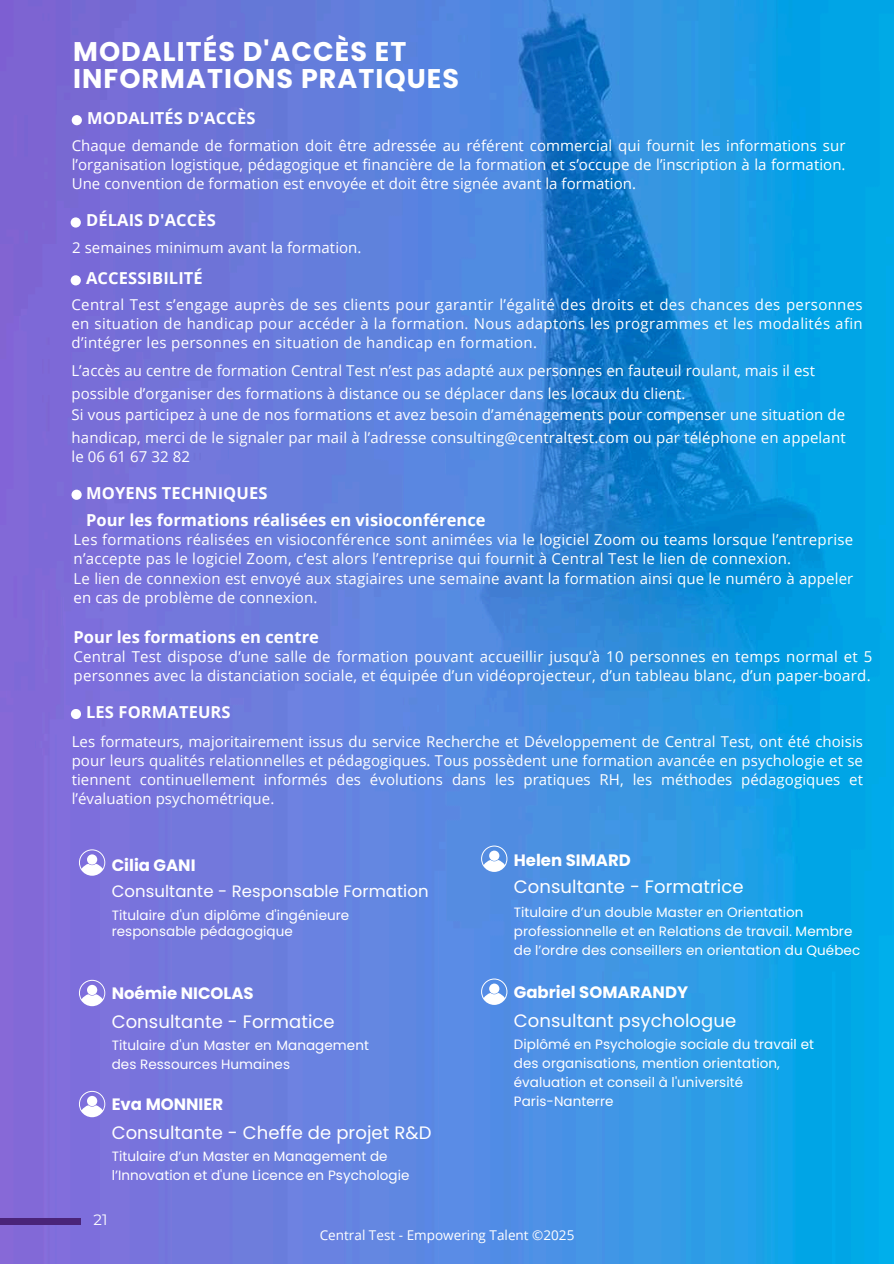
<style>
.page{position:relative;width:894px;height:1264px;background:#fff}
.page>*{position:absolute;margin:0;border:0;box-sizing:border-box;transform-origin:0 0}
.t1{font:700 27px/27px "Poppins";letter-spacing:.04em;color:#fff}
.t2{font:18px "Poppins";letter-spacing:.005em;color:#fff}
.t3{font:700 16.5px/27px "Open Sans";letter-spacing:.005em;color:#fff}
.t4{font:700 16.5px "Poppins";color:#fff}
.t5{font:16.5px "Poppins";letter-spacing:.005em;color:#fff}
.t6{font:15px/19.2px "Open Sans";letter-spacing:.01em;color:#fff;text-align:justify}
.t7{font:15px "Montserrat";color:#fff}
.t8{font:13.5px/19.2px "Poppins";letter-spacing:.005em;color:#fff}
.t9{font:13.5px "Open Sans";color:#fff}
</style>
<div class="page">
<img style="left:0;top:0;width:893px;height:1263px">
<div style="left:0;top:1218px;width:80px;height:6px;background:#4a2479"></div>
<div style="left:71px;top:217px;width:10px;height:10px;background:#fff;border-radius:50%"></div>
<div style="left:71px;top:275px;width:10px;height:10px;background:#fff;border-radius:50%"></div>
<div style="left:71px;top:709px;width:10px;height:10px;background:#fff;border-radius:50%"></div>
<div style="left:71px;top:489px;width:11px;height:11px;background:#fff;border-radius:50%"></div>
<div style="left:72px;top:115px;width:10px;height:10px;background:#fff;border-radius:50%"></div>
<svg style="left:79px;top:849px;width:26px;height:26px"></svg>
<div style="left:87px;top:854px;width:10px;height:10px;background:#fff;border-radius:50%"></div>
<svg style="left:79px;top:979px;width:26px;height:27px"></svg>
<div style="left:87px;top:984px;width:10px;height:11px;background:#fff;border-radius:50%"></div>
<svg style="left:79px;top:1090px;width:26px;height:27px"></svg>
<div style="left:87px;top:1095px;width:10px;height:11px;background:#fff;border-radius:50%"></div>
<svg style="left:481px;top:978px;width:26px;height:26px"></svg>
<div style="left:489px;top:983px;width:10px;height:10px;background:#fff;border-radius:50%"></div>
<svg style="left:481px;top:845px;width:26px;height:27px"></svg>
<div style="left:489px;top:850px;width:10px;height:10px;background:#fff;border-radius:50%"></div>
<h1 class="t1" style="left:73px;top:38px;width:387px">MODALITÉS D'ACCÈS ET<br>INFORMATIONS PRATIQUES</h1>
<p class="t3" style="left:87px;top:104px;width:170px">MODALITÉS D'ACCÈS</p>
<p class="t6" style="left:72px;top:135px;width:775px">Chaque demande de formation doit être adressée au référent commercial qui fournit les informations sur l’organisation logistique, pédagogique et financière de la formation et s’occupe de l’inscription à la formation.<br>Une convention de formation est envoyée et doit être signée avant la formation.</p>
<p class="t3" style="left:86px;top:206px;width:131px">DÉLAIS D'ACCÈS</p>
<p class="t6" style="left:72px;top:237px;width:291px">2 semaines minimum avant la formation.</p>
<p class="t3" style="left:86px;top:264px;width:118px">ACCESSIBILITÉ</p>
<p class="t6" style="left:71px;top:294px;width:792px">Central Test s’engage auprès de ses clients pour garantir l’égalité des droits et des chances des personnes en situation de handicap pour accéder à la formation. Nous adaptons les programmes et les modalités afin d’intégrer les personnes en situation de handicap en formation.</p>
<p class="t6" style="left:71px;top:359px;width:775px;line-height:22.2px;text-align:left">L’accès au centre de formation Central Test n’est pas adapté aux personnes en fauteuil roulant, mais il est possible d’organiser des formations à distance ou se déplacer dans les locaux du client.<br>Si vous participez à une de nos formations et avez besoin d’aménagements pour compenser une situation de handicap, merci de le signaler par mail à l’adresse consulting@centraltest.com ou par téléphone en appelant</p>
<p class="t6" style="left:71px;top:446px;width:120px">le 06 61 67 32 82</p>
<p class="t3" style="left:86px;top:478px;width:401px">MOYENS TECHNIQUES<br>Pour les formations réalisées en visioconférence</p>
<p class="t6" style="left:74px;top:530px;width:781px;text-align:left">Les formations réalisées en visioconférence sont animées via le logiciel Zoom ou teams lorsque l’entreprise n’accepte pas le logiciel Zoom, c’est alors l’entreprise qui fournit à Central Test le lien de connexion.<br>Le lien de connexion est envoyé aux stagiaires une semaine avant la formation ainsi que le numéro à appeler en cas de problème de connexion.</p>
<p class="t3" style="left:74px;top:623px;width:247px">Pour les formations en centre</p>
<p class="t6" style="left:74px;top:647px;width:800px">Central Test dispose d’une salle de formation pouvant accueillir jusqu’à 10 personnes en temps normal et 5 personnes avec la distanciation sociale, et équipée d’un vidéoprojecteur, d’un tableau blanc, d’un paper-board.</p>
<p class="t3" style="left:86px;top:698px;width:146px">LES FORMATEURS</p>
<p class="t6" style="left:72px;top:731px;width:792px">Les formateurs, majoritairement issus du service Recherche et Développement de Central Test, ont été choisis pour leurs qualités relationnelles et pédagogiques. Tous possèdent une formation avancée en psychologie et se tiennent continuellement informés des évolutions dans les pratiques RH, les méthodes pédagogiques et l’évaluation psychométrique.</p>
<p class="t4" style="left:112px;top:854px;width:85px">Cilia GANI</p>
<p class="t5" style="left:112px;top:880px;width:318px">Consultante - Responsable Formation</p>
<p class="t8" style="left:112px;top:907px;width:239px;line-height:15.8px">Titulaire d'un diplôme d'ingénieure responsable pédagogique</p>
<p class="t4" style="left:112px;top:982px;width:143px">Noémie NICOLAS</p>
<p class="t2" style="left:112px;top:1008px;width:224px">Consultante - Formatice</p>
<p class="t8" style="left:112px;top:1035px;width:259px">Titulaire d'un Master en Management des Ressources Humaines</p>
<p class="t4" style="left:112px;top:1093px;width:113px">Eva MONNIER</p>
<p class="t2" style="left:112px;top:1119px;width:321px">Consultante - Cheffe de projet R&amp;D</p>
<p class="t8" style="left:112px;top:1146px;width:299px">Titulaire d’un Master en Management de l’Innovation et d'une Licence en Psychologie</p>
<p class="t7" style="left:93px;top:1210px;width:16px">21</p>
<p class="t4" style="left:513px;top:848px;width:118px">Helen SIMARD</p>
<p class="t2" style="left:513px;top:874px;width:231px">Consultante - Formatrice</p>
<p class="t8" style="left:513px;top:902px;width:348px">Titulaire d’un double Master en Orientation professionnelle et en Relations de travail. Membre de l’ordre des conseillers en orientation du Québec</p>
<p class="t4" style="left:513px;top:980px;width:176px">Gabriel SOMARANDY</p>
<p class="t2" style="left:513px;top:1007px;width:224px">Consultant psychologue</p>
<p class="t8" style="left:513px;top:1034px;width:301px">Diplômé en Psychologie sociale du travail et des organisations, mention orientation, évaluation et conseil à l'université Paris-Nanterre</p>
<p class="t9" style="left:319px;top:1225px;width:256px">Central Test - Empowering Talent ©️2025</p>
</div>
